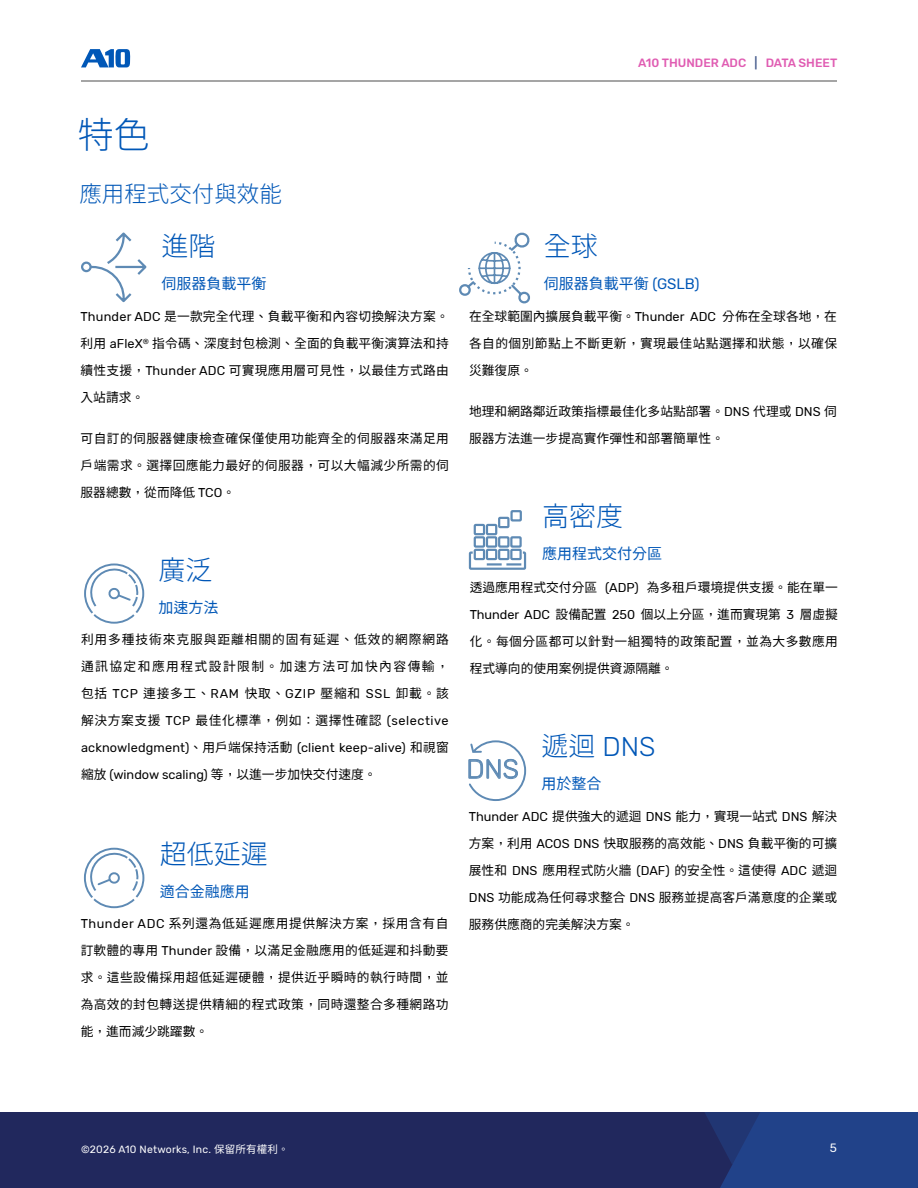
<style>
.page{position:relative;width:918px;height:1188px;background:#fff}
.page>*{position:absolute;margin:0;border:0;box-sizing:border-box;transform-origin:0 0}
.L1_Head_Top{font:300 36px "Taipei Sans TC Beta";color:#0057b7}
.L2_Head{font:300 27px "Taipei Sans TC Beta";color:#0057b7}
.L2_Head-2{font:300 27px "Rubik";color:#0057b7}
.t1{font:300 26.7px "Rubik";color:#5e8ab4}
.L3_Head{font:300 22.5px "Taipei Sans TC Beta";color:#0057b7}
.L4_Head{font:15px "Taipei Sans TC Beta";color:#0057b7}
.body_text{font:12.75px/27px "Taipei Sans TC Beta";letter-spacing:.015em;color:#000;text-align:justify}
.t2{font:500 12px "Rubik";color:#e05cb2}
.t3{font:12px "Rubik";color:#fff}
.t4{font:10.5px "Rubik";letter-spacing:.02em;color:#fff}
.s1{font-family:"Rubik"}
.s2{color:#405689}
.s3{font-family:"Taipei Sans TC Beta"}
</style>
<div class="page">
<div style="left:0;top:1112px;width:918px;height:76px;background:#21285d"></div>
<svg style="left:705px;top:1112px;width:213px;height:76px;background:#213e83"></svg>
<hr style="left:81px;top:81px;width:756px;height:1px;background:#4d4d4d">
<svg style="left:81px;top:49px;width:49px;height:18px"></svg>
<svg style="left:83px;top:847px;width:62px;height:62px"></svg>
<svg style="left:84px;top:563px;width:61px;height:61px"></svg>
<svg style="left:469px;top:740px;width:58px;height:61px"></svg>
<svg style="left:468px;top:510px;width:59px;height:60px"></svg>
<svg style="left:459px;top:232px;width:71px;height:72px"></svg>
<svg style="left:81px;top:232px;width:66px;height:71px"></svg>
<p class="L1_Head_Top" style="left:78px;top:114px;width:73px">特色</p>
<p class="L3_Head" style="left:79px;top:181px;width:204px">應用程式交付與效能</p>
<p class="L2_Head" style="left:162px;top:231px;width:55px">進階</p>
<p class="L4_Head" style="left:162px;top:275px;width:106px">伺服器負載平衡</p>
<p class="body_text" style="left:81px;top:303px;width:370px"><span class="s1">Thunder ADC</span> 是一款完全代理、負載平衡和內容切換解決方案。利用 <span class="s1">aFleX</span><sup>®</sup> 指令碼、深度封包檢測、全面的負載平衡演算法和持續性支援，<span class="s1">Thunder ADC</span> 可實現應用層可見性，以最佳方式路由入站請求。</p>
<p class="body_text" style="left:81px;top:425px;width:370px">可自訂的伺服器健康檢查確保僅使用功能齊全的伺服器來滿足用戶端需求。選擇回應能力最好的伺服器，可以大幅減少所需的伺服器總數，從而降低 <span class="s1">TCO</span>。</p>
<p class="L2_Head" style="left:159px;top:555px;width:55px">廣泛</p>
<p class="L4_Head" style="left:159px;top:599px;width:61px">加速方法</p>
<p class="body_text" style="left:81px;top:626px;width:369px">利用多種技術來克服與距離相關的固有延遲、低效的網際網路通訊協定和應用程式設計限制。加速方法可加快內容傳輸，包括 <span class="s1">TCP</span> 連接多工、<span class="s1">RAM</span> 快取、<span class="s1">GZIP</span> 壓縮和 <span class="s1">SSL</span> 卸載。該解決方案支援 <span class="s1">TCP</span> 最佳化標準，例如：選擇性確認 <span class="s1">(selective acknowledgment)</span>、用戶端保持活動 <span class="s1">(client keep-alive)</span> 和視窗縮放 <span class="s1">(window scaling)</span> 等，以進一步加快交付速度。</p>
<p class="L2_Head" style="left:160px;top:838px;width:109px">超低延遲</p>
<p class="L4_Head" style="left:160px;top:883px;width:91px">適合金融應用</p>
<p class="body_text" style="left:81px;top:910px;width:370px"><span class="s1">Thunder ADC</span> 系列還為低延遲應用提供解決方案，採用含有自訂軟體的專用 <span class="s1">Thunder</span> 設備，以滿足金融應用的低延遲和抖動要求。這些設備採用超低延遲硬體，提供近乎瞬時的執行時間，並為高效的封包轉送提供精細的程式政策，同時還整合多種網路功能，進而減少跳躍數。</p>
<p class="t2" style="left:638px;top:56px;width:201px">A10 THUNDER ADC <span class="s2">|</span> DATA SHEET</p>
<p class="L2_Head" style="left:544px;top:231px;width:55px">全球</p>
<p class="L4_Head" style="left:544px;top:275px;width:157px">伺服器負載平衡 <span class="s1">(GSLB)</span></p>
<p class="body_text" style="left:469px;top:303px;width:370px">在全球範圍內擴展負載平衡。<span class="s1">Thunder ADC</span> 分佈在全球各地，在各自的個別節點上不斷更新，實現最佳站點選擇和狀態，以確保災難復原。</p>
<p class="body_text" style="left:469px;top:398px;width:369px">地理和網路鄰近政策指標最佳化多站點部署。<span class="s1">DNS</span> 代理或 <span class="s1">DNS</span> 伺服器方法進一步提高實作彈性和部署簡單性。</p>
<p class="L2_Head" style="left:542px;top:501px;width:82px">高密度</p>
<p class="L4_Head" style="left:542px;top:545px;width:121px">應用程式交付分區</p>
<p class="body_text" style="left:470px;top:574px;width:370px">透過應用程式交付分區 <span class="s1">(ADP)</span> 為多租戶環境提供支援。能在單一<span class="s1">Thunder ADC</span> 設備配置 <span class="s1">250</span> 個以上分區，進而實現第 <span class="s1">3</span> 層虛擬化。每個分區都可以針對一組獨特的政策配置，並為大多數應用程式導向的使用案例提供資源隔離。</p>
<h3 class="t1" style="left:466px;top:754px;width:54px">DNS</h3>
<p class="L2_Head-2" style="left:541px;top:731px;width:116px"><span class="s3">遞迴</span> DNS</p>
<p class="L4_Head" style="left:541px;top:775px;width:61px">用於整合</p>
<p class="body_text" style="left:469px;top:804px;width:370px"><span class="s1">Thunder ADC</span> 提供強大的遞迴 <span class="s1">DNS</span> 能力，實現一站式 <span class="s1">DNS</span> 解決方案，利用 <span class="s1">ACOS DNS</span> 快取服務的高效能、<span class="s1">DNS</span> 負載平衡的可擴展性和 <span class="s1">DNS</span> 應用程式防火牆 <span class="s1">(DAF)</span> 的安全性。這使得 <span class="s1">ADC</span> 遞迴<span class="s1">DNS</span> 功能成為任何尋求整合 <span class="s1">DNS</span> 服務並提高客戶滿意度的企業或服務供應商的完美解決方案。</p>
<p class="t4" style="left:81px;top:1144px;width:209px">©2026 A10 Networks, Inc. <span class="s3">保留所有權利。</span></p>
<p class="t3" style="left:830px;top:1141px;width:9px">5</p>
</div>
